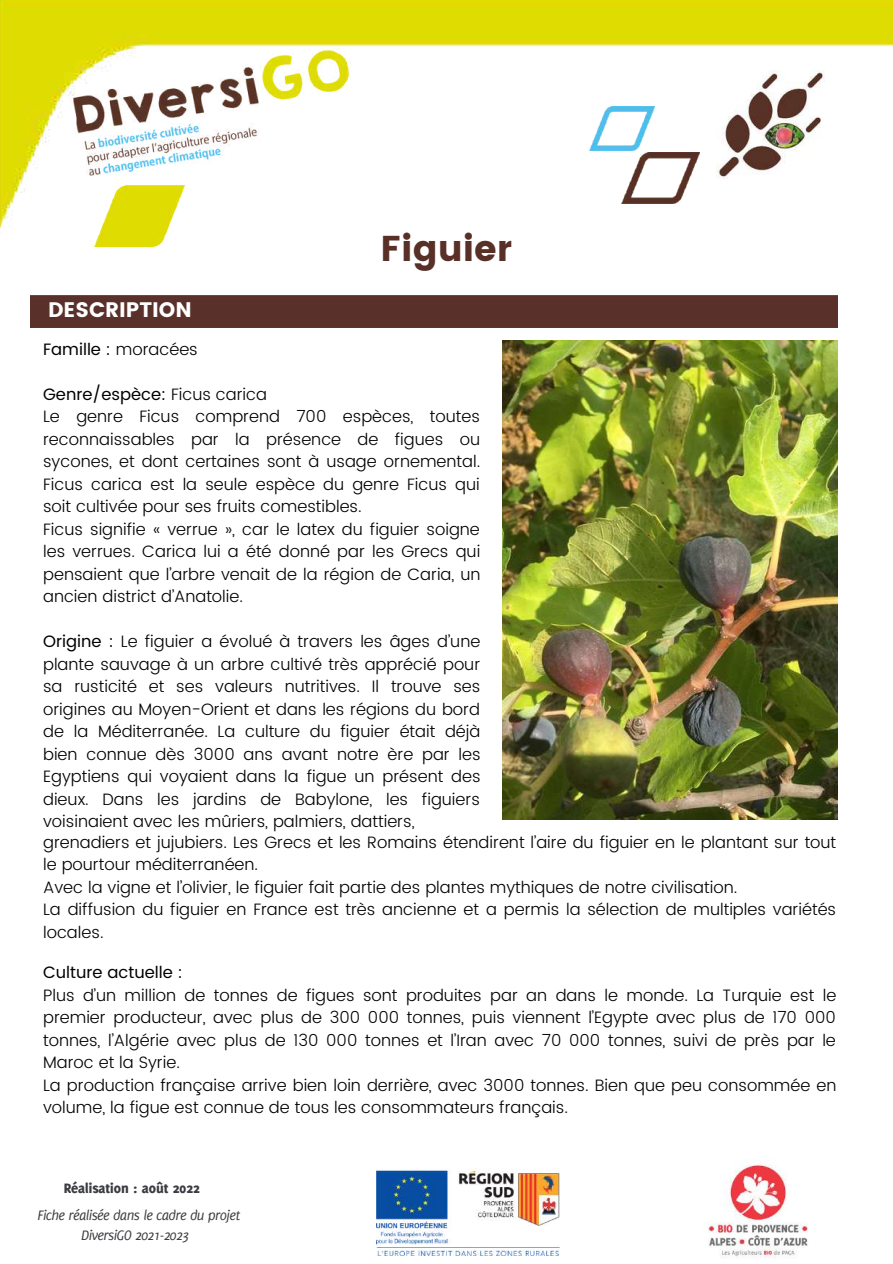
<style>
.page{position:relative;width:893px;height:1264px;background:#fff}
.page>*{position:absolute;margin:0;border:0;box-sizing:border-box;transform-origin:0 0}
.t1{font:35.85px "Poppins";color:#583028}
.t2{font:21px "Poppins";color:#fff}
.t3{font:300 16.5px/22.5px "Poppins";color:#000}
.t4{font:16.5px "Poppins";color:#000}
.t5{font:italic 15px/20.2px "Delicious";letter-spacing:-.04em;color:#3b3c41;text-align:center}
.t6{font:800 15px "Delicious";color:#3b3c41}
.s1{font-weight:300}
.s2{font-weight:400}
</style>
<div class="page">
<img style="left:0;top:0;width:892px;height:247px">
<img style="left:64px;top:37px;width:295px;height:149px">
<img style="left:94px;top:186px;width:90px;height:60px">
<img style="left:376px;top:1168px;width:183px;height:87px">
<img style="left:621px;top:152px;width:78px;height:52px">
<img style="left:589px;top:107px;width:65px;height:44px">
<div style="left:31px;top:296px;width:806px;height:31px;background:#59302a"></div>
<img style="left:703px;top:1159px;width:105px;height:100px">
<img style="left:717px;top:70px;width:107px;height:108px">
<img style="left:502px;top:341px;width:335px;height:479px">
<p class="t2" style="left:48px;top:297px;width:145px">DESCRIPTION</p>
<h1 class="t1" style="left:380px;top:227px;width:133px">Figuier</h1>
<p class="t4" style="left:43px;top:339px;width:156px">Famille : <span class="s1">moracées</span></p>
<p class="t3" style="left:43px;top:383px;width:439px"><span class="s2">Genre/espèce:</span> Ficus carica<br>Le genre Ficus comprend 700 espèces, toutes reconnaissables par la présence de figues ou sycones, et dont certaines sont à usage ornemental.<br>Ficus carica est la seule espèce du genre Ficus qui soit cultivée pour ses fruits comestibles.<br>Ficus signifie « verrue », car le latex du figuier soigne les verrues. Carica lui a été donné par les Grecs qui pensaient que l’arbre venait de la région de Caria, un ancien district d’Anatolie.</p>
<p class="t3" style="left:43px;top:630px;width:439px;text-align:justify"><span class="s2">Origine :</span> Le figuier a évolué à travers les âges d’une plante sauvage à un arbre cultivé très apprécié pour sa rusticité et ses valeurs nutritives. Il trouve ses origines au Moyen-Orient et dans les régions du bord de la Méditerranée. La culture du figuier était déjà bien connue dès 3000 ans avant notre ère par les Egyptiens qui voyaient dans la figue un présent des dieux. Dans les jardins de Babylone, les figuiers voisinaient avec les mûriers, palmiers, dattiers,</p>
<p class="t3" style="left:43px;top:830px;width:794px">grenadiers et jujubiers. Les Grecs et les Romains étendirent l’aire du figuier en le plantant sur tout le pourtour méditerranéen.<br>Avec la vigne et l’olivier, le figuier fait partie des plantes mythiques de notre civilisation.<br>La diffusion du figuier en France est très ancienne et a permis la sélection de multiples variétés locales.</p>
<p class="t4" style="left:43px;top:962px;width:141px">Culture actuelle :</p>
<p class="t3" style="left:43px;top:983px;width:794px">Plus d’un million de tonnes de figues sont produites par an dans le monde. La Turquie est le premier producteur, avec plus de 300 000 tonnes, puis viennent l’Egypte avec plus de 170 000 tonnes, l’Algérie avec plus de 130 000 tonnes et l’Iran avec 70 000 tonnes, suivi de près par le Maroc et la Syrie.<br>La production française arrive bien loin derrière, avec 3000 tonnes. Bien que peu consommée en volume, la figue est connue de tous les consommateurs français.</p>
<p class="t6" style="left:64px;top:1178px;width:138px">Réalisation : août 2022</p>
<p class="t5" style="left:37px;top:1204px;width:204px">Fiche réalisée dans le cadre du projet<br>DiversiGO 2021-2023</p>
</div>
